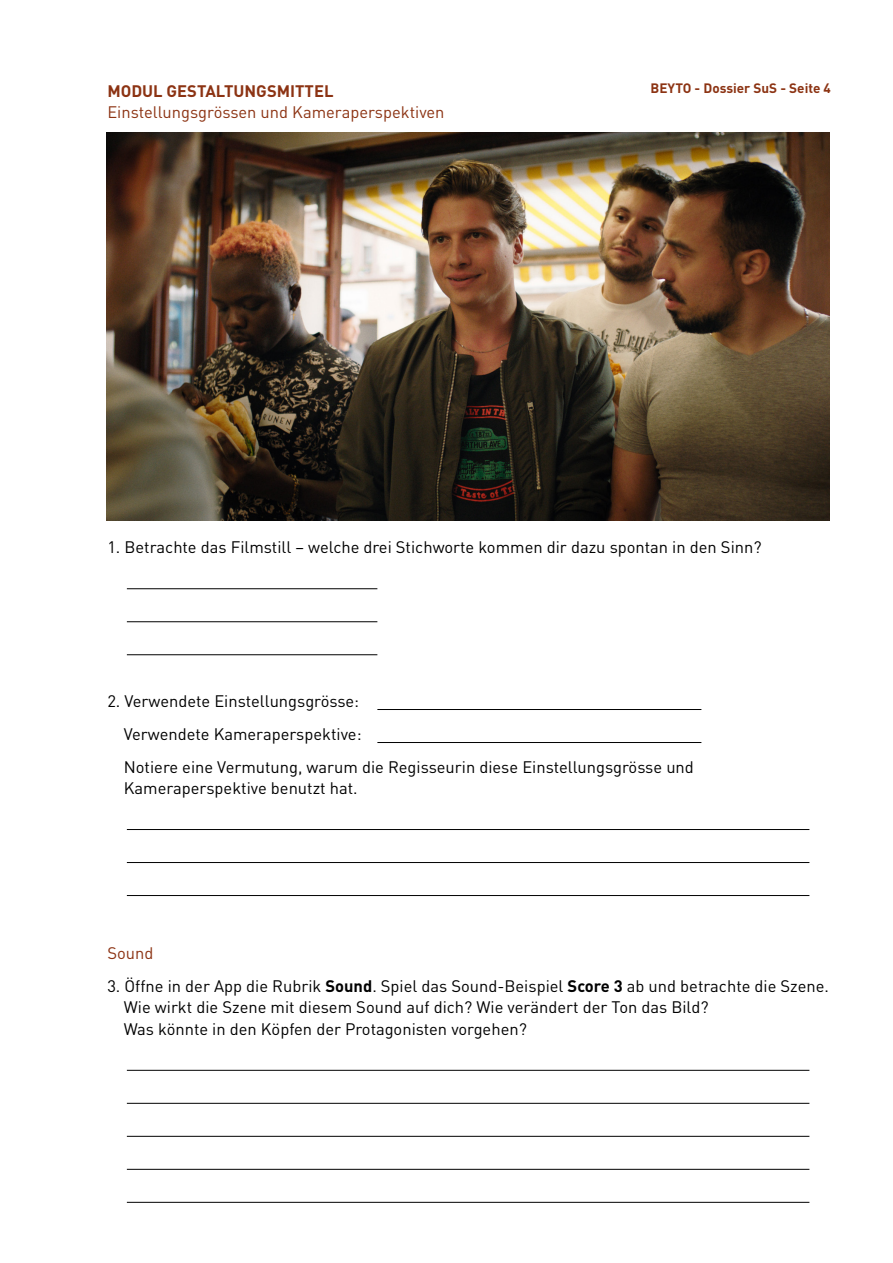
<style>
.page{position:relative;width:893px;height:1263px;background:#fff}
.page>*{position:absolute;margin:0;border:0;box-sizing:border-box;transform-origin:0 0}
.t1{font:16.5px/33px "DIN";color:#000}
.t2{font:16.5px "DIN";color:#8c3313}
.t3{font:700 16.5px "DIN";color:#8c3313}
.t4{font:700 13.5px "DIN";color:#8c3313}
.s1{font-weight:700}
</style>
<div class="page">
<hr style="left:127px;top:588px;width:250px;height:1px;background:#000">
<hr style="left:127px;top:621px;width:250px;height:1px;background:#000">
<hr style="left:127px;top:654px;width:250px;height:1px;background:#000">
<hr style="left:377px;top:709px;width:324px;height:1px;background:#000">
<hr style="left:377px;top:742px;width:324px;height:1px;background:#000">
<hr style="left:127px;top:829px;width:682px;height:1px;background:#000">
<hr style="left:127px;top:862px;width:682px;height:1px;background:#000">
<hr style="left:127px;top:895px;width:682px;height:1px;background:#000">
<hr style="left:127px;top:1070px;width:682px;height:1px;background:#000">
<hr style="left:127px;top:1103px;width:682px;height:1px;background:#000">
<hr style="left:127px;top:1136px;width:682px;height:1px;background:#000">
<hr style="left:127px;top:1169px;width:682px;height:1px;background:#000">
<hr style="left:127px;top:1202px;width:682px;height:1px;background:#000">
<img style="left:106px;top:133px;width:723px;height:388px">
<p class="t3" style="left:107px;top:80px;width:228px">MODUL GESTALTUNGSMITTEL</p>
<p class="t2" style="left:107px;top:102px;width:339px">Einstellungsgrössen und Kameraperspektiven</p>
<p class="t4" style="left:651px;top:79px;width:182px">BEYTO - Dossier SuS - Seite 4</p>
<p class="t1" style="left:107px;top:531px;width:656px">1. Betrachte das Filmstill – welche drei Stichworte kommen dir dazu spontan in den Sinn?</p>
<p class="t1" style="left:124px;top:684px;width:572px;text-indent:-16px">2. Verwendete Einstellungsgrösse:<br>Verwendete Kameraperspektive:<br>Notiere eine Vermutung, warum die Regisseurin diese Einstellungsgrösse und</p>
<p class="t1" style="left:124px;top:771px;width:235px">Kameraperspektive benutzt hat.</p>
<p class="t2" style="left:107px;top:942px;width:47px">Sound</p>
<p class="t1" style="left:124px;top:974px;width:707px;line-height:21.8px;text-indent:-16px">3. Öffne in der App die Rubrik <span class="s1">Sound</span>. Spiel das Sound-Beispiel <span class="s1">Score 3</span> ab und betrachte die Szene.<br>Wie wirkt die Szene mit diesem Sound auf dich? Wie verändert der Ton das Bild?<br>Was könnte in den Köpfen der Protagonisten vorgehen?</p>
</div>
